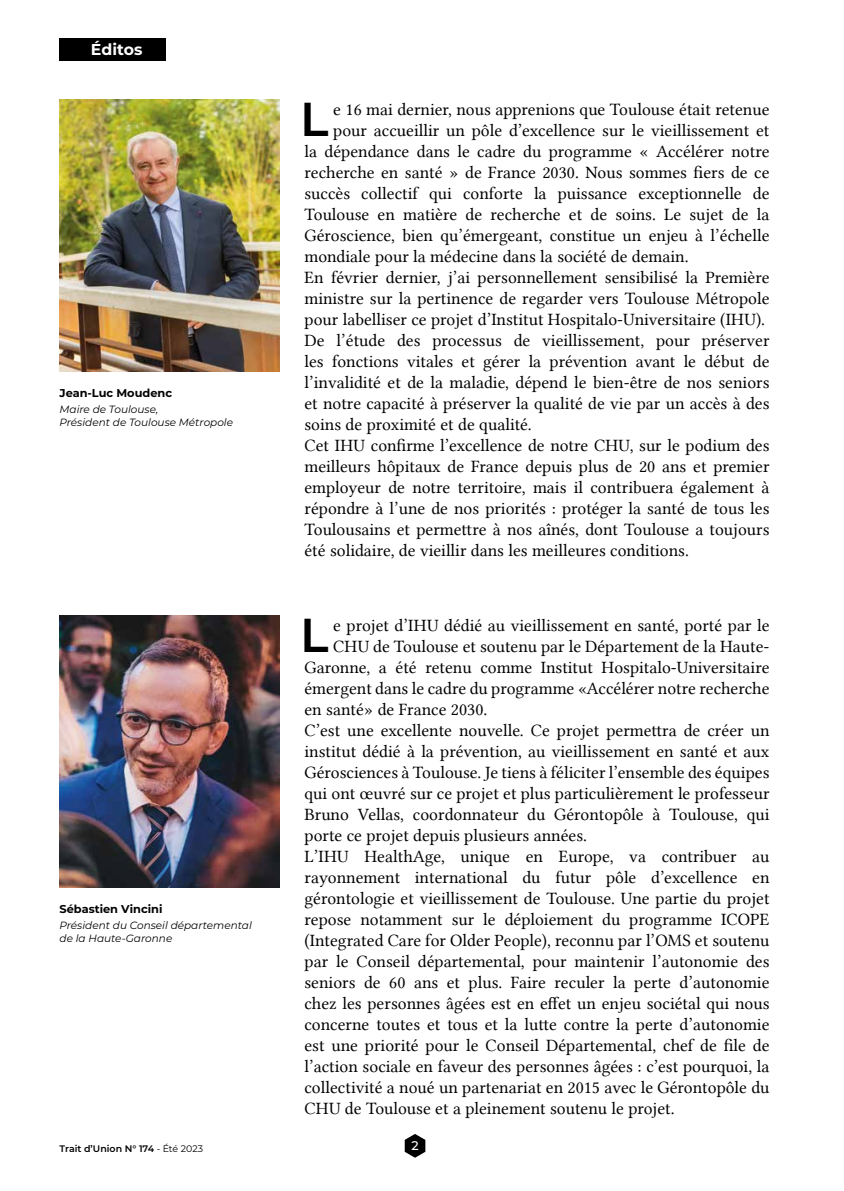
<style>
.page{position:relative;width:844px;height:1191px;background:#fff}
.page>*{position:absolute;margin:0;border:0;box-sizing:border-box;transform-origin:0 0}
.t1{font:600 47.43px "Montserrat";color:#000}
.t2{font:17.5px "Lin Libertine";color:#000}
.t3{font:700 15.75px "Montserrat";color:#fff}
.t4{font:500 12.6px "Montserrat";color:#fff}
.t5{font:700 11.38px "Montserrat";color:#000}
.t6{font:italic 10.5px/12.2px "Montserrat";color:#000}
.t7{font:600 9.45px "Montserrat";color:#000}
.s1{font-weight:400}
</style>
<div class="page">
<svg style="left:404px;top:1134px;width:21px;height:23px"></svg>
<img style="left:60px;top:99px;width:219px;height:272px">
<img style="left:60px;top:615px;width:219px;height:272px">
<div style="left:59px;top:38px;width:106px;height:22px;background:#000"></div>
<p class="t3" style="left:91px;top:38px;width:53px">Éditos</p>
<p class="t5" style="left:60px;top:385px;width:114px">Jean-Luc Moudenc</p>
<p class="t6" style="left:60px;top:403px;width:175px">Maire de Toulouse,<br>Président de Toulouse Métropole</p>
<p class="t5" style="left:60px;top:901px;width:104px">Sébastien Vincini</p>
<p class="t6" style="left:60px;top:919px;width:194px">Président du Conseil départemental de la Haute-Garonne</p>
<h1 class="t1" style="left:300px;top:85px;width:30px">L</h1>
<p class="t2" style="left:333px;top:99px;width:437px">e 16 mai dernier, nous apprenions que Toulouse était retenue</p>
<p class="t2" style="left:333px;top:120px;width:437px">pour accueillir un pôle d’excellence sur le vieillissement et</p>
<p class="t2" style="left:304px;top:141px;width:466px">la dépendance dans le cadre du programme « Accélérer notre</p>
<p class="t2" style="left:304px;top:162px;width:466px">recherche en santé » de France 2030. Nous sommes fiers de ce</p>
<p class="t2" style="left:304px;top:183px;width:466px">succès collectif qui conforte la puissance exceptionnelle de</p>
<p class="t2" style="left:304px;top:204px;width:466px">Toulouse en matière de recherche et de soins. Le sujet de la</p>
<p class="t2" style="left:304px;top:225px;width:466px">Géroscience, bien qu’émergeant, constitue un enjeu à l’échelle</p>
<p class="t2" style="left:304px;top:246px;width:385px">mondiale pour la médecine dans la société de demain.</p>
<p class="t2" style="left:304px;top:267px;width:466px">En février dernier, j’ai personnellement sensibilisé la Première</p>
<p class="t2" style="left:304px;top:288px;width:466px">ministre sur la pertinence de regarder vers Toulouse Métropole</p>
<p class="t2" style="left:304px;top:309px;width:462px">pour labelliser ce projet d’Institut Hospitalo-Universitaire (IHU).</p>
<p class="t2" style="left:304px;top:330px;width:466px">De l’étude des processus de vieillissement, pour préserver</p>
<p class="t2" style="left:304px;top:351px;width:466px">les fonctions vitales et gérer la prévention avant le début de</p>
<p class="t2" style="left:304px;top:372px;width:466px">l’invalidité et de la maladie, dépend le bien-être de nos seniors</p>
<p class="t2" style="left:304px;top:393px;width:466px">et notre capacité à préserver la qualité de vie par un accès à des</p>
<p class="t2" style="left:304px;top:414px;width:229px">soins de proximité et de qualité.</p>
<p class="t2" style="left:304px;top:435px;width:466px">Cet IHU confirme l’excellence de notre CHU, sur le podium des</p>
<p class="t2" style="left:304px;top:456px;width:466px">meilleurs hôpitaux de France depuis plus de 20 ans et premier</p>
<p class="t2" style="left:304px;top:477px;width:466px">employeur de notre territoire, mais il contribuera également à</p>
<p class="t2" style="left:304px;top:498px;width:466px">répondre à l’une de nos priorités : protéger la santé de tous les</p>
<p class="t2" style="left:304px;top:519px;width:466px">Toulousains et permettre à nos aînés, dont Toulouse a toujours</p>
<p class="t2" style="left:304px;top:540px;width:386px">été solidaire, de vieillir dans les meilleures conditions.</p>
<h1 class="t1" style="left:300px;top:601px;width:30px">L</h1>
<p class="t2" style="left:333px;top:615px;width:437px">e projet d’IHU dédié au vieillissement en santé, porté par le</p>
<p class="t2" style="left:333px;top:636px;width:437px">CHU de Toulouse et soutenu par le Département de la Haute-</p>
<p class="t2" style="left:304px;top:657px;width:466px">Garonne, a été retenu comme Institut Hospitalo-Universitaire</p>
<p class="t2" style="left:304px;top:678px;width:466px">émergent dans le cadre du programme «Accélérer notre recherche</p>
<p class="t2" style="left:304px;top:699px;width:184px">en santé» de France 2030.</p>
<p class="t2" style="left:304px;top:720px;width:466px">C’est une excellente nouvelle. Ce projet permettra de créer un</p>
<p class="t2" style="left:304px;top:741px;width:466px">institut dédié à la prévention, au vieillissement en santé et aux</p>
<p class="t2" style="left:304px;top:762px;width:466px">Gérosciences à Toulouse. Je tiens à féliciter l’ensemble des équipes</p>
<p class="t2" style="left:304px;top:783px;width:466px">qui ont œuvré sur ce projet et plus particulièrement le professeur</p>
<p class="t2" style="left:304px;top:804px;width:466px">Bruno Vellas, coordonnateur du Gérontopôle à Toulouse, qui</p>
<p class="t2" style="left:304px;top:825px;width:284px">porte ce projet depuis plusieurs années.</p>
<p class="t2" style="left:304px;top:846px;width:466px">L’IHU HealthAge, unique en Europe, va contribuer au</p>
<p class="t2" style="left:304px;top:867px;width:466px">rayonnement international du futur pôle d’excellence en</p>
<p class="t2" style="left:304px;top:888px;width:466px">gérontologie et vieillissement de Toulouse. Une partie du projet</p>
<p class="t2" style="left:304px;top:909px;width:466px">repose notamment sur le déploiement du programme ICOPE</p>
<p class="t2" style="left:304px;top:930px;width:466px">(Integrated Care for Older People), reconnu par l’OMS et soutenu</p>
<p class="t2" style="left:304px;top:951px;width:466px">par le Conseil départemental, pour maintenir l’autonomie des</p>
<p class="t2" style="left:304px;top:972px;width:466px">seniors de 60 ans et plus. Faire reculer la perte d’autonomie</p>
<p class="t2" style="left:304px;top:993px;width:466px">chez les personnes âgées est en effet un enjeu sociétal qui nous</p>
<p class="t2" style="left:304px;top:1014px;width:466px">concerne toutes et tous et la lutte contre la perte d’autonomie</p>
<p class="t2" style="left:304px;top:1035px;width:466px">est une priorité pour le Conseil Départemental, chef de file de</p>
<p class="t2" style="left:304px;top:1056px;width:466px">l’action sociale en faveur des personnes âgées : c’est pourquoi, la</p>
<p class="t2" style="left:304px;top:1077px;width:466px">collectivité a noué un partenariat en 2015 avec le Gérontopôle du</p>
<p class="t2" style="left:304px;top:1098px;width:371px">CHU de Toulouse et a pleinement soutenu le projet.</p>
<p class="t7" style="left:60px;top:1141px;width:145px">Trait d’Union N° 174 <span class="s1">- Été 2023</span></p>
<p class="t4" style="left:411px;top:1136px;width:9px">2</p>
</div>
